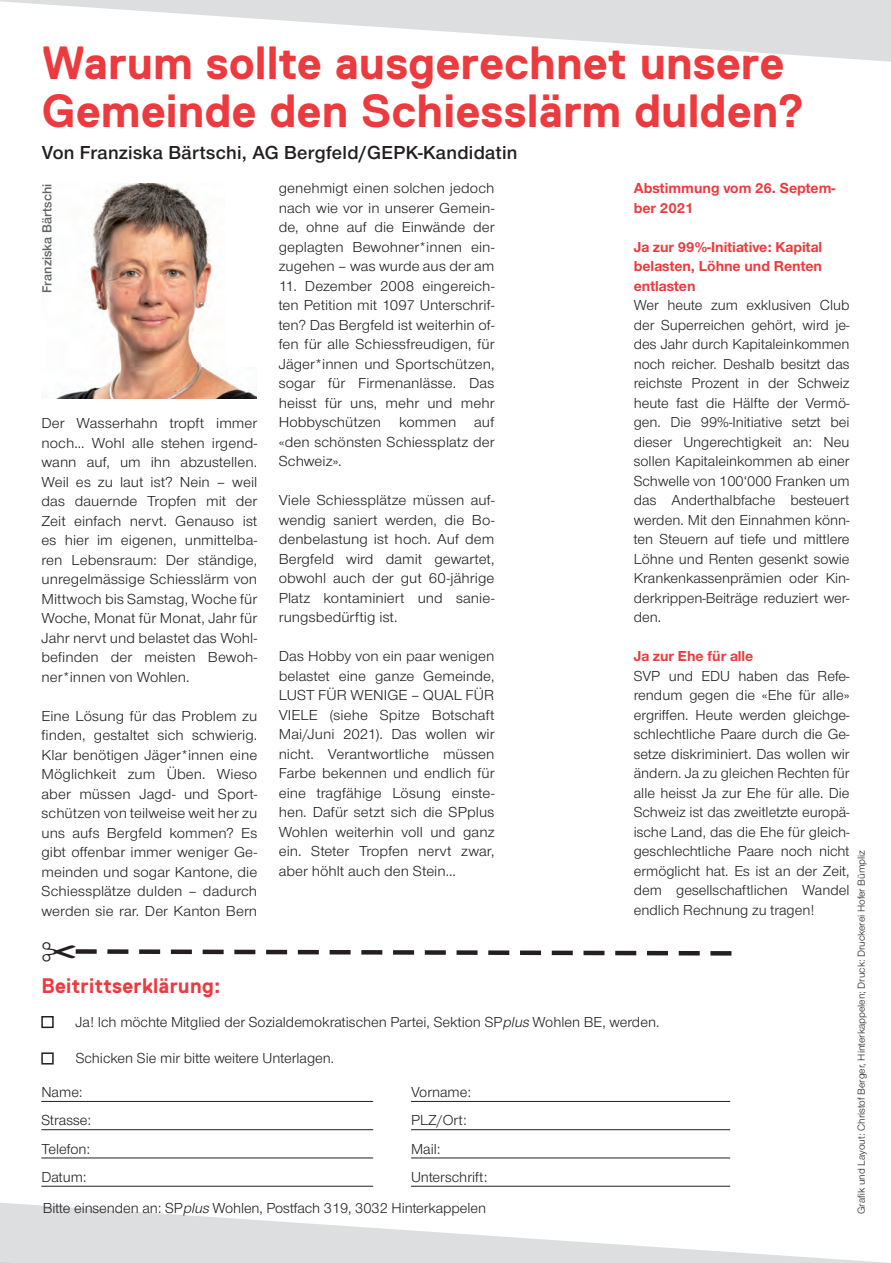
<style>
.page{position:relative;width:891px;height:1263px;background:#fff}
.page>*{position:absolute;margin:0;border:0;box-sizing:border-box;transform-origin:0 0}
.t1{font:700 46.5px/48px "Replica";letter-spacing:.005em;color:#ec3a3e}
.t2{font:700 21px "Replica";letter-spacing:.02em;color:#ec3a3e;scale:.95 1}
.t3{font:19.5px "Nimbus San Nov Sem Bol";letter-spacing:.015em;color:#231f20}
.t4{font:15px/19.5px "Nimbus San Nov";color:#231f20;text-align:justify}
.t5{font:700 15px/19.5px "Nimbus San Nov";color:#ec3a3e}
.t6{font:13.5px "Nimbus San Nov Sem Bol";color:#636366}
.t7{font:10.5px "Nimbus San Nov";color:#231f20}
.s1{font-style:italic}
</style>
<div class="page">
<svg style="left:0;top:1202px;width:888px;height:61px"></svg>
<svg style="left:0;top:0;width:890px;height:62px;fill:#dfe0e1"></svg>
<hr style="left:41px;top:1101px;width:332px;height:1px;background:#231f20">
<hr style="left:41px;top:1129px;width:332px;height:1px;background:#231f20">
<hr style="left:41px;top:1157px;width:332px;height:1px;background:#231f20">
<hr style="left:41px;top:1186px;width:332px;height:1px;background:#231f20">
<div style="left:41px;top:1016px;width:13px;height:12px;border:2px solid #231f20"></div>
<div style="left:41px;top:1052px;width:13px;height:12px;border:2px solid #231f20"></div>
<hr style="left:411px;top:1101px;width:319px;height:1px;background:#231f20">
<hr style="left:411px;top:1129px;width:319px;height:1px;background:#231f20">
<hr style="left:411px;top:1157px;width:319px;height:1px;background:#231f20">
<hr style="left:411px;top:1186px;width:319px;height:1px;background:#231f20">
<img style="left:55px;top:184px;width:202px;height:215px">
<svg style="left:75px;top:949px;width:657px;height:7px"></svg>
<h1 class="t1" style="left:42px;top:39px;width:765px">Warum sollte ausgerechnet unsere<br>Gemeinde den Schiesslärm dulden?</h1>
<h3 class="t3" style="left:42px;top:141px;width:477px">Von Franziska Bärtschi, AG Bergfeld/GEPK-Kandidatin</h3>
<p class="t6" style="left:39px;top:293px;width:110px;rotate:-90deg">Franziska Bärtschi</p>
<p class="t4" style="left:41px;top:413px;width:217px">Der Wasserhahn tropft immer noch... Wohl alle stehen irgend&shy;wann auf, um ihn abzustellen.<br>Weil es zu laut ist? Nein – weil das dauernde Tropfen mit der Zeit einfach nervt. Genauso ist es hier im eigenen, unmittelba&shy;ren Lebensraum: Der ständige, unregelmässige Schiesslärm von Mittwoch bis Samstag, Woche für Woche, Monat für Monat, Jahr für Jahr nervt und belastet das Wohl&shy;befinden der meisten Bewoh&shy;ner*innen von Wohlen.</p>
<p class="t4" style="left:41px;top:706px;width:217px">Eine Lösung für das Problem zu finden, gestaltet sich schwierig.<br>Klar benötigen Jäger*innen eine Möglichkeit zum Üben. Wieso aber müssen Jagd- und Sport&shy;schützen von teilweise weit her zu uns aufs Bergfeld kommen? Es gibt offenbar immer weniger Ge&shy;meinden und sogar Kantone, die Schiessplätze dulden – dadurch werden sie rar. Der Kanton Bern</p>
<p class="t4" style="left:279px;top:178px;width:217px">genehmigt einen solchen jedoch nach wie vor in unserer Gemein&shy;de, ohne auf die Einwände der geplagten Bewohner*innen ein&shy;zugehen – was wurde aus der am</p>
<p class="t4" style="left:279px;top:276px;width:217px">11. Dezember 2008 eingereich&shy;ten Petition mit 1097 Unterschrif&shy;ten? Das Bergfeld ist weiterhin of&shy;fen für alle Schiessfreudigen, für Jäger*innen und Sportschützen, sogar für Firmenanlässe. Das heisst für uns, mehr und mehr Hobbyschützen kommen auf «den schönsten Schiessplatz der Schweiz».</p>
<p class="t4" style="left:279px;top:490px;width:217px">Viele Schiessplätze müssen auf&shy;wendig saniert werden, die Bo&shy;denbelastung ist hoch. Auf dem Bergfeld wird damit gewartet, obwohl auch der gut 60-jährige Platz kontaminiert und sanie&shy;rungsbedürftig ist.</p>
<p class="t4" style="left:279px;top:646px;width:217px">Das Hobby von ein paar wenigen belastet eine ganze Gemeinde, LUST FÜR WENIGE – QUAL FÜR VIELE (siehe Spitze Botschaft Mai/Juni 2021). Das wollen wir nicht. Verantwortliche müssen Farbe bekennen und endlich für eine tragfähige Lösung einste&shy;hen. Dafür setzt sich die SPplus Wohlen weiterhin voll und ganz ein. Steter Tropfen nervt zwar, aber höhlt auch den Stein...</p>
<h2 class="t2" style="left:41px;top:974px;width:190px">Beitrittserklärung:</h2>
<p class="t5" style="left:633px;top:178px;width:203px">Abstimmung vom 26. Septem&shy;ber 2021</p>
<p class="t5" style="left:633px;top:237px;width:190px;text-align:justify">Ja zur 99%-Initiative: Kapital belasten, Löhne und Renten entlasten</p>
<p class="t4" style="left:633px;top:295px;width:217px">Wer heute zum exklusiven Club der Superreichen gehört, wird je&shy;des Jahr durch Kapitaleinkommen noch reicher. Deshalb besitzt das reichste Prozent in der Schweiz heute fast die Hälfte der Vermö&shy;gen. Die 99%-Initiative setzt bei dieser Ungerechtigkeit an: Neu sollen Kapitaleinkommen ab einer Schwelle von 100‘000 Franken um das Anderthalbfache besteuert werden. Mit den Einnahmen könn&shy;ten Steuern auf tiefe und mittlere Löhne und Renten gesenkt sowie Krankenkassenprämien oder Kin&shy;derkrippen-Beiträge reduziert wer&shy;den.</p>
<p class="t5" style="left:633px;top:646px;width:121px">Ja zur Ehe für alle</p>
<p class="t4" style="left:633px;top:666px;width:217px">SVP und EDU haben das Refe&shy;rendum gegen die «Ehe für alle» ergriffen. Heute werden gleichge&shy;schlechtliche Paare durch die Ge&shy;setze diskriminiert. Das wollen wir ändern. Ja zu gleichen Rechten für alle heisst Ja zur Ehe für alle. Die Schweiz ist das zweitletzte europä&shy;ische Land, das die Ehe für gleich&shy;geschlechtliche Paare noch nicht ermöglicht hat. Es ist an der Zeit, dem gesellschaftlichen Wandel endlich Rechnung zu tragen!</p>
<p class="t4" style="left:76px;top:1013px;width:585px">Ja! Ich möchte Mitglied der Sozialdemokratischen Partei, Sektion SP<span class="s1">plus</span> Wohlen BE, werden.</p>
<p class="t4" style="left:76px;top:1049px;width:260px">Schicken Sie mir bitte weitere Unterlagen.</p>
<p class="t4" style="left:41px;top:1078px;width:51px;line-height:28.2px;text-align:left">Name:<br>Strasse:<br>Telefon:<br>Datum:</p>
<p class="t4" style="left:411px;top:1078px;width:78px;line-height:28.2px;text-align:left">Vorname:<br>PLZ/Ort:<br>Mail:<br>Unterschrift:</p>
<p class="t4" style="left:43px;top:1198px;width:445px">Bitte einsenden an: SP<span class="s1">plus</span> Wohlen, Postfach 319, 3032 Hinterkappelen</p>
<p class="t7" style="left:855px;top:1214px;width:365px;rotate:-90deg">Grafik und Layout: Christof Berger, Hinterkappelen; Druck: Druckerei Hofer Bümpliz</p>
</div>
